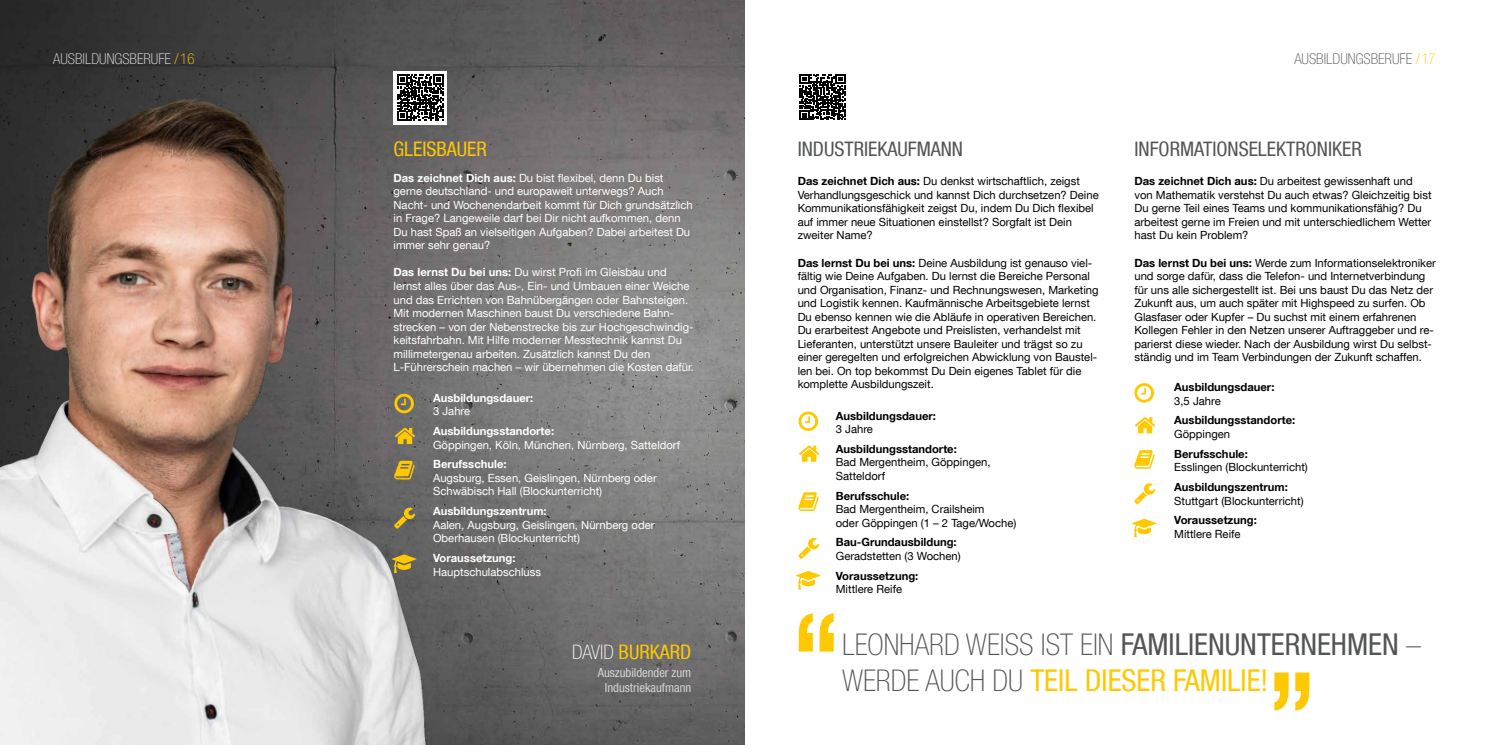
<style>
.page{position:relative;width:1489px;height:745px;background:#fff}
.page>*{position:absolute;margin:0;border:0;box-sizing:border-box;transform-origin:0 0}
.t1{font:700 condensed 118.75px "Helvetica Neue LT Com";color:#fec900;scale:.9 1}
.t2{font:100 condensed 30px "Helvetica Neue LT Pro";color:#535454}
.t3{font:condensed 30px "Helvetica Neue LT Com";color:#fec900}
.t4{font:condensed 20px "Helvetica Neue LT Com";color:#535454}
.t5{font:condensed 20px "Helvetica Neue LT Com";color:#fec900}
.t6{font:100 condensed 15px "Helvetica Neue LT Pro";color:#e9eaea}
.t7{font:100 condensed 15px "Helvetica Neue LT Pro";color:#535454}
.t8{font:condensed 12.5px/15px "Helvetica Neue LT Com";color:#d4d5d5;text-align:center}
.t9{font:11.25px/13.5px "Helvetica Neue LT Com";color:#000}
.t10{font:11.25px/13.5px "Helvetica Neue LT Com";color:#fff}
.t11{font:700 11.25px "Helvetica Neue LT Com";color:#000}
.t12{font:700 11.25px "Helvetica Neue LT Com";color:#fff}
.s1{color:#fec900}
.s2{font-weight:700}
.s3{font-family:"Helvetica Neue LT Pro";font-weight:100;color:#fff}
.s4{font-family:"Helvetica Neue LT Com";font-weight:400}
.s5{font-family:"Helvetica Neue LT Pro";font-weight:100;color:#535454}
</style>
<div class="page">
<img style="left:0;top:0;width:744px;height:744px">
<img style="left:0;top:54px;width:612px;height:690px">
<svg style="left:393px;top:71px;width:53px;height:53px"></svg>
<svg style="left:397px;top:75px;width:46px;height:45px"></svg>
<svg style="left:799px;top:74px;width:46px;height:46px"></svg>
<svg style="left:395px;top:427px;width:20px;height:16px"></svg>
<svg style="left:394px;top:460px;width:20px;height:19px"></svg>
<svg style="left:394px;top:393px;width:20px;height:20px"></svg>
<svg style="left:392px;top:554px;width:24px;height:18px"></svg>
<svg style="left:394px;top:507px;width:21px;height:21px"></svg>
<svg style="left:799px;top:445px;width:20px;height:16px"></svg>
<svg style="left:798px;top:492px;width:20px;height:18px"></svg>
<svg style="left:798px;top:411px;width:20px;height:19px"></svg>
<svg style="left:796px;top:571px;width:24px;height:18px"></svg>
<svg style="left:798px;top:537px;width:21px;height:21px"></svg>
<svg style="left:1135px;top:417px;width:20px;height:16px"></svg>
<svg style="left:1134px;top:450px;width:20px;height:18px"></svg>
<svg style="left:1134px;top:383px;width:19px;height:19px"></svg>
<svg style="left:1132px;top:518px;width:24px;height:19px"></svg>
<svg style="left:1134px;top:483px;width:21px;height:21px"></svg>
<h3 class="t6" style="left:53px;top:50px;width:143px">AUSBILDUNGSBERUFE <span class="s1">/16</span></h3>
<h3 class="t7" style="left:1294px;top:50px;width:143px">AUSBILDUNGSBERUFE <span class="s1">/17</span></h3>
<h3 class="t5" style="left:393px;top:137px;width:95px">GLEISBAUER</h3>
<p class="t10" style="left:393px;top:171px;width:301px"><span class="s2">Das zeichnet Dich aus:</span> Du bist flexibel, denn Du bist gerne deutschland- und europaweit unterwegs? Auch Nacht- und Wochenendarbeit kommt für Dich grundsätzlich in Frage? Langeweile darf bei Dir nicht aufkommen, denn Du hast Spaß an vielseitigen Aufgaben? Dabei arbeitest Du immer sehr genau?</p>
<p class="t10" style="left:393px;top:265px;width:302px"><span class="s2">Das lernst Du bei uns:</span> Du wirst Profi im Gleisbau und lernst alles über das Aus-, Ein- und Umbauen einer Weiche und das Errichten von Bahnübergängen oder Bahnsteigen.<br>Mit modernen Maschinen baust Du verschiedene Bahn&shy;strecken – von der Nebenstrecke bis zur Hochgeschwindig&shy;keitsfahrbahn. Mit Hilfe moderner Messtechnik kannst Du millimetergenau arbeiten. Zusätzlich kannst Du den L-Führerschein machen – wir übernehmen die Kosten dafür.</p>
<p class="t12" style="left:433px;top:390px;width:102px">Ausbildungsdauer:</p>
<p class="t10" style="left:433px;top:404px;width:39px">3 Jahre</p>
<p class="t12" style="left:433px;top:423px;width:123px">Ausbildungsstandorte:</p>
<p class="t10" style="left:433px;top:437px;width:248px">Göppingen, Köln, München, Nürnberg, Satteldorf</p>
<p class="t12" style="left:433px;top:457px;width:75px">Berufsschule:</p>
<p class="t10" style="left:433px;top:470px;width:225px">Augsburg, Essen, Geislingen, Nürnberg oder<br>Schwäbisch Hall (Blockunterricht)</p>
<p class="t12" style="left:433px;top:503px;width:115px">Ausbildungszentrum:</p>
<p class="t10" style="left:433px;top:517px;width:223px">Aalen, Augsburg, Geislingen, Nürnberg oder<br>Oberhausen (Blockunterricht)</p>
<p class="t12" style="left:433px;top:550px;width:84px">Voraussetzung:</p>
<p class="t10" style="left:433px;top:564px;width:109px">Hauptschulabschluss</p>
<h3 class="t5" style="left:572px;top:639px;width:121px"><span class="s3">DAVID</span> BURKARD</h3>
<p class="t8" style="left:597px;top:664px;width:95px">Auszubildender zum<br>Industriekaufmann</p>
<h3 class="t4" style="left:797px;top:137px;width:167px">INDUSTRIEKAUFMANN</h3>
<p class="t9" style="left:797px;top:174px;width:302px"><span class="s2">Das zeichnet Dich aus:</span> Du denkst wirtschaftlich, zeigst Verhandlungsgeschick und kannst Dich durchsetzen? Deine Kommunikationsfähigkeit zeigst Du, indem Du Dich flexibel auf immer neue Situationen einstellst? Sorgfalt ist Dein zweiter Name?</p>
<p class="t9" style="left:797px;top:255px;width:302px"><span class="s2">Das lernst Du bei uns:</span> Deine Ausbildung ist genauso viel&shy;fältig wie Deine Aufgaben. Du lernst die Bereiche Personal und Organisation, Finanz- und Rechnungswesen, Marketing und Logistik kennen. Kaufmännische Arbeitsgebiete lernst Du ebenso kennen wie die Abläufe in operativen Bereichen.<br>Du erarbeitest Angebote und Preislisten, verhandelst mit Lieferanten, unterstützt unsere Bauleiter und trägst so zu einer geregelten und erfolgreichen Abwicklung von Baustel&shy;len bei. On top bekommst Du Dein eigenes Tablet für die komplette Ausbildungszeit.</p>
<p class="t11" style="left:835px;top:408px;width:102px">Ausbildungsdauer:</p>
<p class="t9" style="left:835px;top:422px;width:39px">3 Jahre</p>
<p class="t11" style="left:835px;top:441px;width:123px">Ausbildungsstandorte:</p>
<p class="t9" style="left:835px;top:455px;width:156px">Bad Mergentheim, Göppingen,<br>Satteldorf</p>
<p class="t11" style="left:835px;top:488px;width:75px">Berufsschule:</p>
<p class="t9" style="left:835px;top:502px;width:182px">Bad Mergentheim, Crailsheim<br>oder Göppingen (1 – 2 Tage/Woche)</p>
<p class="t11" style="left:835px;top:535px;width:122px">Bau-Grundausbildung:</p>
<p class="t9" style="left:835px;top:548px;width:126px">Geradstetten (3 Wochen)</p>
<p class="t11" style="left:835px;top:568px;width:84px">Voraussetzung:</p>
<p class="t9" style="left:835px;top:582px;width:68px">Mittlere Reife</p>
<h3 class="t4" style="left:1134px;top:137px;width:229px">INFORMATIONSELEKTRONIKER</h3>
<p class="t9" style="left:1134px;top:174px;width:298px"><span class="s2">Das zeichnet Dich aus:</span> Du arbeitest gewissenhaft und von Mathematik verstehst Du auch etwas? Gleichzeitig bist Du gerne Teil eines Teams und kommunikationsfähig? Du arbeitest gerne im Freien und mit unterschiedlichem Wetter hast Du kein Problem?</p>
<p class="t9" style="left:1134px;top:255px;width:303px"><span class="s2">Das lernst Du bei uns:</span> Werde zum Informationselektroniker und sorge dafür, dass die Telefon- und Internetverbindung für uns alle sichergestellt ist. Bei uns baust Du das Netz der Zukunft aus, um auch später mit Highspeed zu surfen. Ob Glasfaser oder Kupfer – Du suchst mit einem erfahrenen Kollegen Fehler in den Netzen unserer Auftraggeber und re&shy;parierst diese wieder. Nach der Ausbildung wirst Du selbst&shy;ständig und im Team Verbindungen der Zukunft schaffen.</p>
<p class="t11" style="left:1174px;top:380px;width:102px">Ausbildungsdauer:</p>
<p class="t9" style="left:1174px;top:393px;width:48px">3,5 Jahre</p>
<p class="t11" style="left:1174px;top:413px;width:123px">Ausbildungsstandorte:</p>
<p class="t9" style="left:1174px;top:426px;width:57px">Göppingen</p>
<p class="t11" style="left:1174px;top:446px;width:75px">Berufsschule:</p>
<p class="t9" style="left:1174px;top:460px;width:135px">Esslingen (Blockunterricht)</p>
<p class="t11" style="left:1174px;top:479px;width:115px">Ausbildungszentrum:</p>
<p class="t9" style="left:1174px;top:493px;width:131px">Stuttgart (Blockunterricht)</p>
<p class="t11" style="left:1174px;top:513px;width:84px">Voraussetzung:</p>
<p class="t9" style="left:1174px;top:526px;width:68px">Mittlere Reife</p>
<h1 class="t1" style="left:791px;top:584px;width:56px">“</h1>
<h2 class="t2" style="left:842px;top:626px;width:580px">LEONHARD WEISS IST EIN <span class="s4">FAMILIENUNTERNEHMEN</span> –</h2>
<h2 class="t3" style="left:842px;top:662px;width:428px"><span class="s5">WERDE AUCH DU</span> TEIL DIESER FAMILIE!</h2>
<h1 class="t1" style="left:1316px;top:738px;width:56px;rotate:-180deg">“</h1>
</div>
